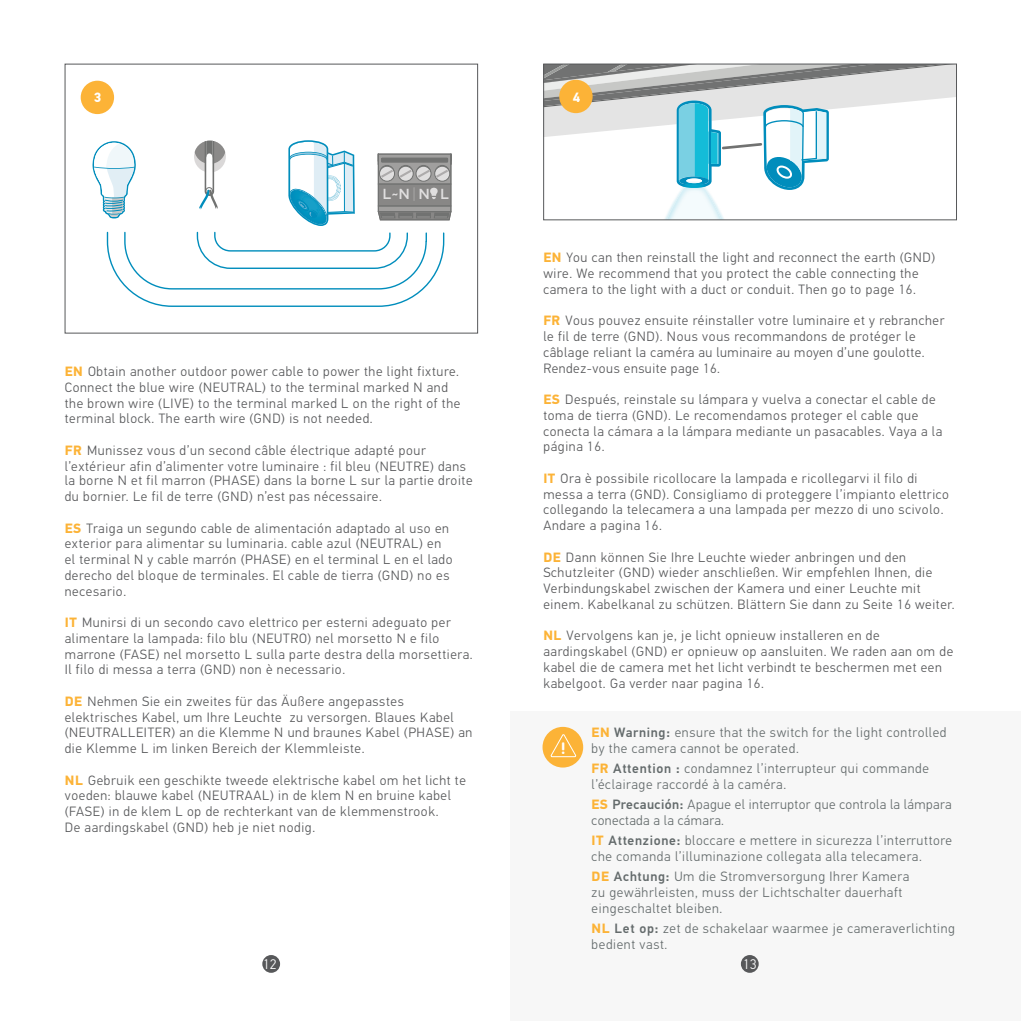
<style>
.page{position:relative;width:1021px;height:1021px;background:#fff}
.page>*{position:absolute;margin:0;border:0;box-sizing:border-box;transform-origin:0 0}
.t1{font:700 16.43px "DIN Round Pro";color:#fff}
.t2{font:500 14.62px "Gotham";color:#e0dfdf}
.t3{font:300 13.95px "PF Din Text Pro";color:#fff}
.t4{font:300 13.5px/15.8px "PF Din Text Pro";letter-spacing:.05em;color:#57585a}
.t5{font:300 13.5px/15.8px "PF Din Text Pro";letter-spacing:.05em;color:#646b6c}
.t6{font:300 13.5px/15.8px "PF Din Text Pro";letter-spacing:.03em;color:#646b6c}
.t7{font:700 13.5px "PF Din Text Pro";color:#fff}
.s1{color:#a09f9e}
.s2{font-weight:700;color:#fcb337}
.s3{font-weight:500}
</style>
<div class="page">
<svg style="left:92px;top:140px;width:359px;height:167px"></svg>
<div style="left:81px;top:81px;width:33px;height:33px;background:#fcb337;border-radius:50%"></div>
<img style="left:666px;top:190px;width:55px;height:28px">
<svg style="left:545px;top:66px;width:409px;height:124px"></svg>
<div style="left:543px;top:64px;width:413px;height:156px;border:1px solid #57585a"></div>
<div style="left:559px;top:80px;width:33px;height:33px;background:#fcb337;border-radius:50%"></div>
<div style="left:510px;top:711px;width:510px;height:309px;background:#f7f7f7"></div>
<div style="left:542px;top:727px;width:41px;height:40px;background:#fcb337;border-radius:50%"></div>
<svg style="left:550px;top:734px;width:26px;height:23px"></svg>
<div style="left:262px;top:955px;width:18px;height:17px;background:#57585a;border-radius:50%"></div>
<div style="left:741px;top:955px;width:17px;height:17px;background:#57585a;border-radius:50%"></div>
<p class="t7" style="left:94px;top:90px;width:9px">3</p>
<p class="t2" style="left:382px;top:184px;width:68px">L~N<span class="s1">|</span>N L</p>
<p class="t4" style="left:65px;top:364px;width:397px"><span class="s2">EN</span> Obtain another outdoor power cable to power the light fixture.<br>Connect the blue wire (NEUTRAL) to the terminal marked N and the brown wire (LIVE) to the terminal marked L on the right of the terminal block. The earth wire (GND) is not needed.</p>
<p class="t4" style="left:65px;top:443px;width:409px"><span class="s2">FR</span> Munissez vous d’un second câble électrique adapté pour l’extérieur afin d’alimenter votre luminaire : fil bleu (NEUTRE) dans la borne N et fil marron (PHASE) dans la borne L sur la partie droite du bornier. Le fil de terre (GND) n’est pas nécessaire.</p>
<p class="t4" style="left:65px;top:520px;width:389px"><span class="s2">ES</span> Traiga un segundo cable de alimentación adaptado al uso en exterior para alimentar su luminaria. cable azul (NEUTRAL) en el terminal N y cable marrón (PHASE) en el terminal L en el lado derecho del bloque de terminales. El cable de tierra (GND) no es necesario.</p>
<p class="t4" style="left:65px;top:614px;width:409px"><span class="s2">IT</span> Munirsi di un secondo cavo elettrico per esterni adeguato per alimentare la lampada: filo blu (NEUTRO) nel morsetto N e filo marrone (FASE) nel morsetto L sulla parte destra della morsettiera.<br>Il filo di messa a terra (GND) non è necessario.</p>
<p class="t4" style="left:65px;top:693px;width:409px"><span class="s2">DE</span> Nehmen Sie ein zweites für das Äußere angepasstes elektrisches Kabel, um Ihre Leuchte zu versorgen. Blaues Kabel (NEUTRALLEITER) an die Klemme N und braunes Kabel (PHASE) an die Klemme L im linken Bereich der Klemmleiste.</p>
<p class="t4" style="left:65px;top:772px;width:402px"><span class="s2">NL</span> Gebruik een geschikte tweede elektrische kabel om het licht te voeden: blauwe kabel (NEUTRAAL) in de klem N en bruine kabel (FASE) in de klem L op de rechterkant van de klemmenstrook.<br>De aardingskabel (GND) heb je niet nodig.</p>
<p class="t7" style="left:573px;top:89px;width:9px">4</p>
<p class="t4" style="left:543px;top:250px;width:393px"><span class="s2">EN</span> You can then reinstall the light and reconnect the earth (GND) wire. We recommend that you protect the cable connecting the camera to the light with a duct or conduit. Then go to page 16.</p>
<p class="t4" style="left:543px;top:313px;width:403px"><span class="s2">FR</span> Vous pouvez ensuite réinstaller votre luminaire et y rebrancher le fil de terre (GND). Nous vous recommandons de protéger le câblage reliant la caméra au luminaire au moyen d’une goulotte.<br>Rendez-vous ensuite page 16.</p>
<p class="t4" style="left:543px;top:392px;width:400px"><span class="s2">ES</span> Después, reinstale su lámpara y vuelva a conectar el cable de toma de tierra (GND). Le recomendamos proteger el cable que conecta la cámara a la lámpara mediante un pasacables. Vaya a la página 16.</p>
<p class="t4" style="left:543px;top:470px;width:407px"><span class="s2">IT</span> Ora è possibile ricollocare la lampada e ricollegarvi il filo di messa a terra (GND). Consigliamo di proteggere l’impianto elettrico collegando la telecamera a una lampada per mezzo di uno scivolo.<br>Andare a pagina 16.</p>
<p class="t4" style="left:543px;top:549px;width:413px"><span class="s2">DE</span> Dann können Sie Ihre Leuchte wieder anbringen und den Schutzleiter (GND) wieder anschließen. Wir empfehlen Ihnen, die Verbindungskabel zwischen der Kamera und einer Leuchte mit einem. Kabelkanal zu schützen. Blättern Sie dann zu Seite 16 weiter.</p>
<p class="t4" style="left:543px;top:628px;width:411px"><span class="s2">NL</span> Vervolgens kan je, je licht opnieuw installeren en de aardingskabel (GND) er opnieuw op aansluiten. We raden aan om de kabel die de camera met het licht verbindt te beschermen met een kabelgoot. Ga verder naar pagina 16.</p>
<p class="t1" style="left:560px;top:736px;width:7px">!</p>
<p class="t5" style="left:591px;top:724px;width:356px"><span class="s2">EN</span> <span class="s3">Warning:</span> ensure that the switch for the light controlled by the camera cannot be operated.</p>
<p class="t5" style="left:591px;top:760px;width:339px"><span class="s2">FR</span> <span class="s3">Attention :</span> condamnez l’interrupteur qui commande l’éclairage raccordé à la caméra.</p>
<p class="t6" style="left:591px;top:796px;width:361px"><span class="s2">ES</span> <span class="s3">Precaución:</span> Apague el interruptor que controla la lámpara conectada a la cámara.</p>
<p class="t5" style="left:591px;top:832px;width:362px"><span class="s2">IT</span> <span class="s3">Attenzione:</span> bloccare e mettere in sicurezza l’interruttore che comanda l’illuminazione collegata alla telecamera.</p>
<p class="t5" style="left:591px;top:868px;width:319px"><span class="s2">DE</span> <span class="s3">Achtung:</span> Um die Stromversorgung Ihrer Kamera zu gewährleisten, muss der Lichtschalter dauerhaft eingeschaltet bleiben.</p>
<p class="t5" style="left:591px;top:920px;width:365px"><span class="s2">NL</span> <span class="s3">Let op:</span> zet de schakelaar waarmee je cameraverlichting bedient vast.</p>
<p class="t3" style="left:263px;top:956px;width:15px">12</p>
<p class="t3" style="left:743px;top:956px;width:15px">13</p>
</div>
